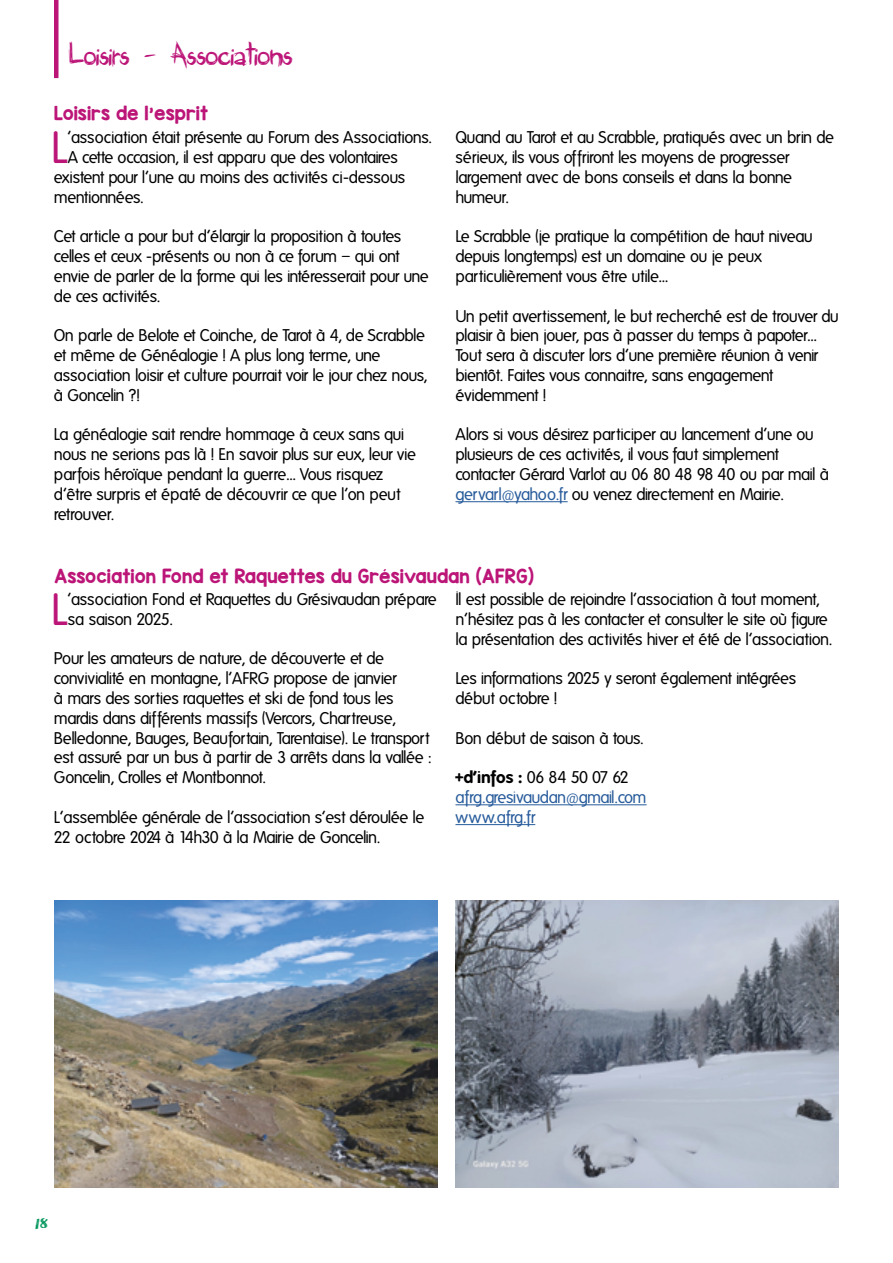
<style>
.page{position:relative;width:893px;height:1263px;background:#fff}
.page>*{position:absolute;margin:0;border:0;box-sizing:border-box;transform-origin:0 0}
.t1{font:43.65px "Folks";color:#bc1578}
.t2{font:27px "Brankovic";color:#bc1578}
.t3{font:16.5px/19.8px "Folks";letter-spacing:-.035em;color:#000}
.t4{font:16.5px "KG Red Hands";color:#bc1578}
.t5{font:16.5px/19.8px "Folks";letter-spacing:-.035em;color:#275b9b}
.t6{font:16.5px "Advert";color:#00965b}
.s1{color:#275b9b}
.s2{font-weight:700;color:#000}
.s3{color:#000}
</style>
<div class="page">
<hr style="left:54px;top:0;width:4px;height:78px;background:#bc1578">
<hr style="left:455px;top:501px;width:113px;height:1px;background:#275b9b">
<hr style="left:455px;top:804px;width:192px;height:1px;background:#275b9b">
<hr style="left:455px;top:824px;width:80px;height:1px;background:#275b9b">
<img style="left:455px;top:900px;width:383px;height:287px">
<img style="left:54px;top:900px;width:383px;height:287px">
<h2 class="t2" style="left:69px;top:36px;width:225px">Loisirs - Associations</h2>
<p class="t4" style="left:54px;top:102px;width:156px">Loisirs de l’esprit</p>
<h1 class="t1" style="left:51px;top:124px;width:18px">L</h1>
<p class="t3" style="left:68px;top:128px;width:365px">’association était présente au Forum des Associations.</p>
<p class="t3" style="left:68px;top:148px;width:331px">A cette occasion, il est apparu que des volontaires</p>
<p class="t3" style="left:54px;top:168px;width:353px">existent pour l’une au moins des activités ci-dessous</p>
<p class="t3" style="left:54px;top:187px;width:91px">mentionnées.</p>
<p class="t3" style="left:54px;top:227px;width:376px">Cet article a pour but d’élargir la proposition à toutes celles et ceux -présents ou non à ce forum – qui ont envie de parler de la forme qui les intéresserait pour une de ces activités.</p>
<p class="t3" style="left:54px;top:326px;width:375px">On parle de Belote et Coinche, de Tarot à 4, de Scrabble et même de Généalogie ! A plus long terme, une association loisir et culture pourrait voir le jour chez nous, à Goncelin ?!</p>
<p class="t3" style="left:54px;top:425px;width:363px">La généalogie sait rendre hommage à ceux sans qui nous ne serions pas là ! En savoir plus sur eux, leur vie parfois héroïque pendant la guerre… Vous risquez d’être surpris et épaté de découvrir ce que l’on peut retrouver.</p>
<p class="t3" style="left:455px;top:128px;width:380px">Quand au Tarot et au Scrabble, pratiqués avec un brin de sérieux, ils vous offriront les moyens de progresser largement avec de bons conseils et dans la bonne humeur.</p>
<p class="t3" style="left:455px;top:227px;width:359px">Le Scrabble (je pratique la compétition de haut niveau depuis longtemps) est un domaine ou je peux particulièrement vous être utile…</p>
<p class="t3" style="left:455px;top:306px;width:385px">Un petit avertissement, le but recherché est de trouver du plaisir à bien jouer, pas à passer du temps à papoter… Tout sera à discuter lors d’une première réunion à venir bientôt. Faites vous connaitre, sans engagement évidemment !</p>
<p class="t3" style="left:455px;top:425px;width:375px">Alors si vous désirez participer au lancement d’une ou plusieurs de ces activités, il vous faut simplement contacter Gérard Varlot au 06 80 48 98 40 ou par mail à <span class="s1">gervarl@yahoo.fr</span> ou venez directement en Mairie.</p>
<p class="t4" style="left:54px;top:565px;width:482px">Association Fond et Raquettes du Grésivaudan (AFRG)</p>
<h1 class="t1" style="left:51px;top:586px;width:18px">L</h1>
<p class="t3" style="left:68px;top:590px;width:370px">’association Fond et Raquettes du Grésivaudan prépare sa saison 2025.</p>
<p class="t3" style="left:54px;top:649px;width:379px">Pour les amateurs de nature, de découverte et de convivialité en montagne, l’AFRG propose de janvier<br>à mars des sorties raquettes et ski de fond tous les mardis dans différents massifs (Vercors, Chartreuse, Belledonne, Bauges, Beaufortain, Tarentaise). Le transport est assuré par un bus à partir de 3 arrêts dans la vallée :<br>Goncelin, Crolles et Montbonnot.</p>
<p class="t3" style="left:54px;top:807px;width:372px">L’assemblée générale de l’association s’est déroulée le<br>22 octobre 2024 à 14h30 à la Mairie de Goncelin.</p>
<p class="t3" style="left:455px;top:590px;width:378px">Il est possible de rejoindre l’association à tout moment, n’hésitez pas à les contacter et consulter le site où figure la présentation des activités hiver et été de l’association.</p>
<p class="t3" style="left:455px;top:669px;width:342px">Les informations 2025 y seront également intégrées début octobre !</p>
<p class="t3" style="left:455px;top:728px;width:190px">Bon début de saison à tous.</p>
<p class="t5" style="left:455px;top:768px;width:193px"><span class="s2">+d’infos :</span> <span class="s3">06 84 50 07 62 </span>afrg.gresivaudan@gmail.com www.afrg.fr</p>
<p class="t6" style="left:35px;top:1213px;width:15px">18</p>
</div>
